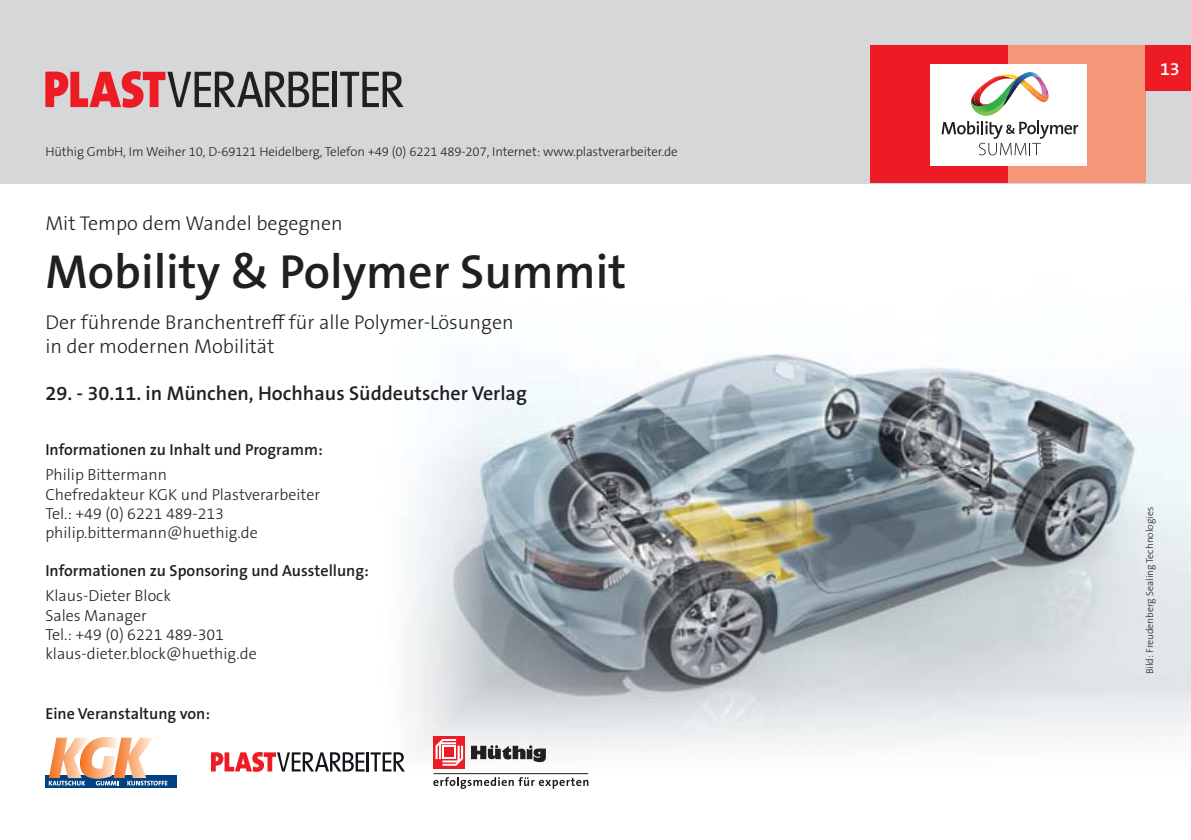
<style>
.page{position:relative;width:1191px;height:840px;background:#fff}
.page>*{position:absolute;margin:0;border:0;box-sizing:border-box;transform-origin:0 0}
.t1{font:600 48px "The Sans Os F";color:#231f20}
.t2{font:300 20px/24px "The Sans Os F";color:#231f20}
.t3{font:600 20px "The Sans Os F";color:#231f20}
.t4{font:600 18px "The Sans Os F";color:#fff}
.t5{font:300 16px/19.2px "The Sans Os F";color:#231f20}
.t6{font:600 16px "The Sans Os F";color:#231f20}
.t7{font:300 13px "The Sans Os F";letter-spacing:-.01em;color:#231f20}
.t8{font:300 10px "The Sans Os F";color:#231f20}
</style>
<div class="page">
<div style="left:0;top:0;width:1191px;height:183px;background:#d6d7d9"></div>
<svg style="left:45px;top:71px;width:284px;height:37px"></svg>
<hr style="left:333px;top:72px;width:4px;height:35px;background:#231f20">
<svg style="left:340px;top:71px;width:63px;height:36px"></svg>
<div style="left:1008px;top:45px;width:137px;height:138px;background:#f69679"></div>
<div style="left:870px;top:45px;width:138px;height:138px;background:#ed1c24"></div>
<div style="left:1145px;top:45px;width:46px;height:46px;background:#ed1c24"></div>
<img style="left:374px;top:354px;width:817px;height:435px">
<svg style="left:434px;top:735px;width:31px;height:33px"></svg>
<svg style="left:435px;top:738px;width:28px;height:27px"></svg>
<svg style="left:442px;top:745px;width:14px;height:13px"></svg>
<div style="left:444px;top:747px;width:10px;height:9px;background:#ed1c24"></div>
<svg style="left:471px;top:744px;width:75px;height:17px"></svg>
<hr style="left:434px;top:772px;width:154px;height:1px;background:#231f20">
<svg style="left:433px;top:776px;width:155px;height:12px"></svg>
<svg style="left:45px;top:775px;width:132px;height:12px"></svg>
<svg style="left:49px;top:737px;width:118px;height:48px"></svg>
<div style="left:930px;top:64px;width:156px;height:101px;background:#fff"></div>
<svg style="left:941px;top:72px;width:137px;height:83px"></svg>
<svg style="left:211px;top:752px;width:153px;height:19px"></svg>
<hr style="left:366px;top:752px;width:3px;height:19px;background:#14151b">
<svg style="left:370px;top:751px;width:35px;height:20px"></svg>
<p class="t7" style="left:45px;top:145px;width:634px">Hüthig GmbH, Im Weiher 10, D-69121 Heidelberg, Telefon +49 (0) 6221 489-207, Internet: www.plastverarbeiter.de</p>
<p class="t2" style="left:45px;top:212px;width:299px">Mit Tempo dem Wandel begegnen</p>
<h1 class="t1" style="left:45px;top:248px;width:582px">Mobility &amp; Polymer Summit</h1>
<p class="t2" style="left:45px;top:311px;width:470px">Der führende Branchentreff für alle Polymer-Lösungen in der modernen Mobilität</p>
<p class="t3" style="left:45px;top:383px;width:483px">29. - 30.11. in München, Hochhaus Süddeutscher Verlag</p>
<p class="t6" style="left:45px;top:442px;width:279px">Informationen zu Inhalt und Programm:</p>
<p class="t5" style="left:45px;top:466px;width:276px">Philip Bittermann<br>Chefredakteur KGK und Plastverarbeiter<br>Tel.: +49 (0) 6221 489-213 philip.bittermann@huethig.de</p>
<p class="t6" style="left:45px;top:562px;width:325px">Informationen zu Sponsoring und Ausstellung:</p>
<p class="t5" style="left:45px;top:586px;width:213px">Klaus-Dieter Block<br>Sales Manager<br>Tel.: +49 (0) 6221 489-301 klaus-dieter.block@huethig.de</p>
<p class="t6" style="left:45px;top:705px;width:166px">Eine Veranstaltung von:</p>
<p class="t4" style="left:1160px;top:60px;width:21px">13</p>
<p class="t8" style="left:1144px;top:673px;width:169px;rotate:-90deg">Bild: Freudenberg Sealing Technologies</p>
</div>
